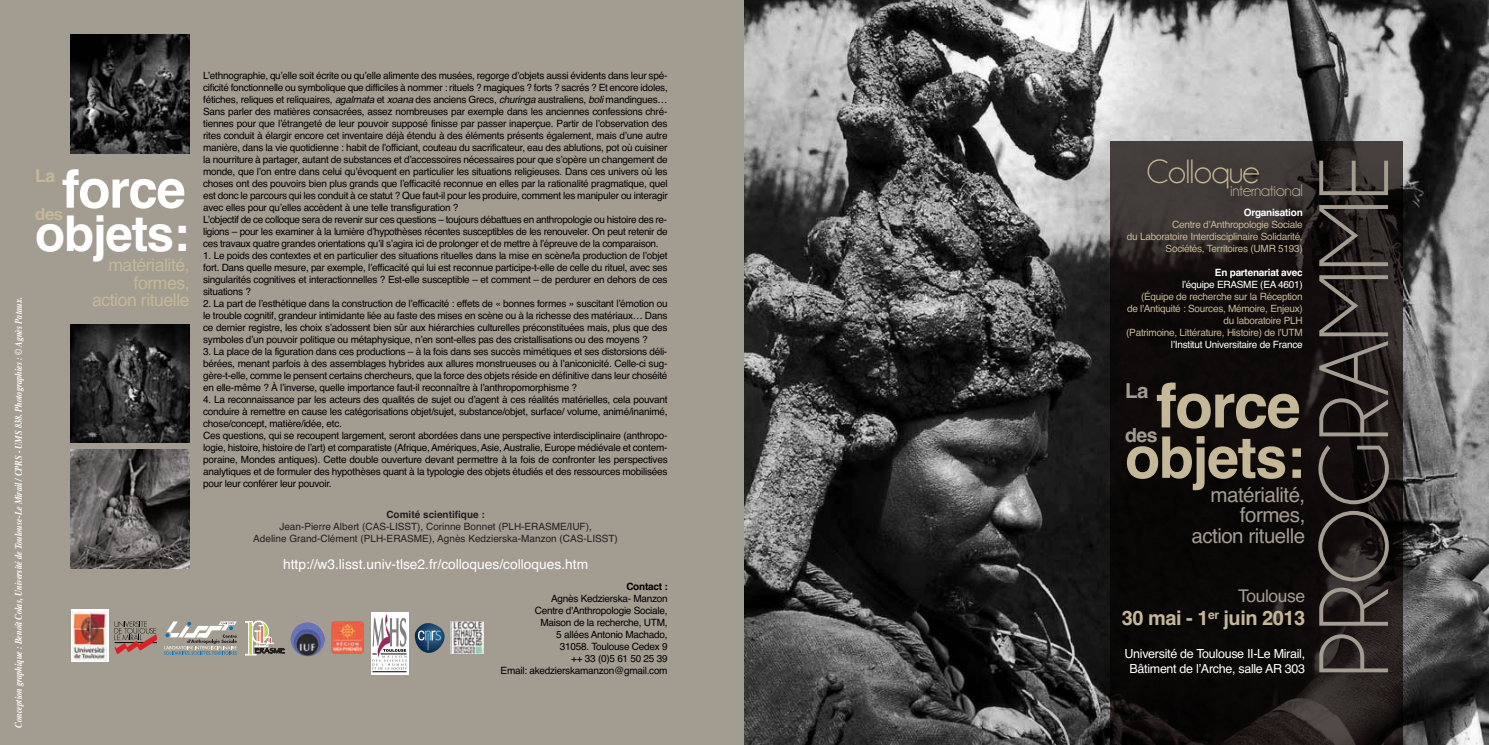
<style>
.page{position:relative;width:1489px;height:745px;background:#fff}
.page>*{position:absolute;margin:0;border:0;box-sizing:border-box;transform-origin:0 0}
.t1{font:99.5px "Champagne&Limousines";color:#a29c91}
.t2{font:700 61.62px "Helvetica";letter-spacing:-.025em;color:#c5b898}
.t3{font:700 57.5px "Helvetica";letter-spacing:-.025em;color:#c5b898}
.t4{font:700 52.75px "Helvetica";letter-spacing:-.025em;color:#fff}
.t5{font:700 49.25px "Helvetica";letter-spacing:-.025em;color:#fff}
.t6{font:20.5px/20.5px "Helvetica";letter-spacing:-.025em;color:#a29c91;text-align:right}
.t7{font:700 20.5px "Helvetica";color:#a29c91}
.t8{font:700 20px "Helvetica";letter-spacing:-.025em;color:#c5b898}
.t9{font:700 19.5px "Helvetica";color:#a29c91}
.t10{font:17.62px/17.6px "Helvetica";letter-spacing:-.025em;color:#c5b898;text-align:right}
.t11{font:700 17.62px "Helvetica";color:#c5b898}
.t12{font:17.5px "Helvetica";letter-spacing:-.025em;color:#a29c91}
.t13{font:17px "Champagne&Limousines";letter-spacing:-.025em;color:#c5b898}
.t14{font:700 16.75px "Helvetica";color:#c5b898}
.t15{font:13.75px "Helvetica";color:#fff}
.t16{font:12.5px/15px "Helvetica";letter-spacing:-.025em;color:#fff;text-align:center}
.t17{font:10px/12px "Helvetica";letter-spacing:-.025em;color:#000;text-align:justify}
.t18{font:10px/12px "Helvetica";letter-spacing:-.025em;color:#c5b898;text-align:right}
.t19{font:10px/12px "Helvetica";color:#231f20;text-align:center}
.t20{font:italic 700 10px "Times";letter-spacing:-.01em;color:#fff;scale:.85 1}
.t21{font:10px "Helvetica";letter-spacing:-.025em;color:#fff}
.t22{font:700 10px "Helvetica";letter-spacing:-.025em;color:#fff}
.t23{font:700 10px "Helvetica";color:#231f20}
.t24{font:700 10px "Helvetica";letter-spacing:-.025em;color:#000}
.s1{font-style:italic}
</style>
<div class="page">
<div style="left:0;top:0;width:754px;height:744px;background:#a29c91"></div>
<img style="left:744px;top:0;width:744px;height:744px">
<img style="left:1110px;top:142px;width:291px;height:602px">
<img style="left:71px;top:324px;width:119px;height:118px">
<img style="left:71px;top:34px;width:119px;height:119px">
<img style="left:71px;top:449px;width:119px;height:118px">
<svg style="left:114px;top:621px;width:43px;height:33px"></svg>
<svg style="left:245px;top:620px;width:40px;height:34px"></svg>
<svg style="left:71px;top:609px;width:37px;height:52px"></svg>
<img style="left:72px;top:610px;width:34px;height:50px">
<svg style="left:371px;top:612px;width:38px;height:61px"></svg>
<hr style="left:372px;top:671px;width:34px;height:1px;background:#000">
<svg style="left:372px;top:614px;width:34px;height:55px;background:#d1cace"></svg>
<img style="left:291px;top:621px;width:34px;height:35px;border-radius:50%">
<svg style="left:164px;top:621px;width:73px;height:33px"></svg>
<svg style="left:415px;top:623px;width:29px;height:29px"></svg>
<img style="left:331px;top:620px;width:33px;height:33px;border-radius:4px">
<img style="left:451px;top:621px;width:32px;height:32px">
<p class="t20" style="left:15px;top:727px;width:508px;rotate:-90deg">Conception graphique : Benoît Colas, Université de Toulouse-Le Mirail / CPRS - UMS 838. Photographies : © Agnès Pataux.</p>
<h3 class="t11" style="left:35px;top:166px;width:22px">La</h3>
<h3 class="t4" style="left:62px;top:158px;width:125px">force</h3>
<h3 class="t14" style="left:35px;top:204px;width:29px">des</h3>
<h3 class="t5" style="left:35px;top:205px;width:156px">objets:</h3>
<h3 class="t10" style="left:92px;top:256px;width:99px">matérialité, formes, action rituelle</h3>
<p class="t17" style="left:203px;top:69px;width:466px;text-align:left">L’ethnographie, qu’elle soit écrite ou qu’elle alimente des musées, regorge d’objets aussi évidents dans leur spé&shy;cificité fonctionnelle ou symbolique que difficiles à nommer : rituels ? magiques ? forts ? sacrés ? Et encore idoles, fétiches, reliques et reliquaires, <span class="s1">agalmata</span> et <span class="s1">xoana</span> des anciens Grecs, <span class="s1">churinga</span> australiens, <span class="s1">boli</span> mandingues… Sans parler des matières consacrées, assez nombreuses par exemple dans les anciennes confessions chré&shy;tiennes pour que l’étrangeté de leur pouvoir supposé finisse par passer inaperçue. Partir de l’observation des rites conduit à élargir encore cet inventaire déjà étendu à des éléments présents également, mais d’une autre manière, dans la vie quotidienne : habit de l’officiant, couteau du sacrificateur, eau des ablutions, pot où cuisiner la nourriture à partager, autant de substances et d’accessoires nécessaires pour que s’opère un changement de monde, que l’on entre dans celui qu’évoquent en particulier les situations religieuses. Dans ces univers où les choses ont des pouvoirs bien plus grands que l’efficacité reconnue en elles par la rationalité pragmatique, quel est donc le parcours qui les conduit à ce statut ? Que faut-il pour les produire, comment les manipuler ou interagir avec elles pour qu’elles accèdent à une telle transfiguration ?<br>L’objectif de ce colloque sera de revenir sur ces questions – toujours débattues en anthropologie ou histoire des re&shy;ligions – pour les examiner à la lumière d’hypothèses récentes susceptibles de les renouveler. On peut retenir de ces travaux quatre grandes orientations qu’il s’agira ici de prolonger et de mettre à l’épreuve de la comparaison.</p>
<p class="t17" style="left:203px;top:249px;width:466px">1. Le poids des contextes et en particulier des situations rituelles dans la mise en scène/la production de l’objet fort. Dans quelle mesure, par exemple, l’efficacité qui lui est reconnue participe-t-elle de celle du rituel, avec ses singularités cognitives et interactionnelles ? Est-elle susceptible – et comment – de perdurer en dehors de ces situations ?</p>
<p class="t17" style="left:203px;top:297px;width:466px">2. La part de l’esthétique dans la construction de l’efficacité : effets de « bonnes formes » suscitant l’émotion ou le trouble cognitif, grandeur intimidante liée au faste des mises en scène ou à la richesse des matériaux… Dans ce dernier registre, les choix s’adossent bien sûr aux hiérarchies culturelles préconstituées mais, plus que des symboles d’un pouvoir politique ou métaphysique, n’en sont-elles pas des cristallisations ou des moyens ?</p>
<p class="t17" style="left:203px;top:345px;width:466px">3. La place de la figuration dans ces productions – à la fois dans ses succès mimétiques et ses distorsions déli&shy;bérées, menant parfois à des assemblages hybrides aux allures monstrueuses ou à l’aniconicité. Celle-ci sug&shy;gère-t-elle, comme le pensent certains chercheurs, que la force des objets réside en définitive dans leur choséité en elle-même ? À l’inverse, quelle importance faut-il reconnaître à l’anthropomorphisme ?</p>
<p class="t17" style="left:203px;top:393px;width:466px;text-align:left">4. La reconnaissance par les acteurs des qualités de sujet ou d’agent à ces réalités matérielles, cela pouvant conduire à remettre en cause les catégorisations objet/sujet, substance/objet, surface/ volume, animé/inanimé, chose/concept, matière/idée, etc.<br>Ces questions, qui se recoupent largement, seront abordées dans une perspective interdisciplinaire (anthropo&shy;logie, histoire, histoire de l’art) et comparatiste (Afrique, Amériques, Asie, Australie, Europe médiévale et contem&shy;poraine, Mondes antiques). Cette double ouverture devant permettre à la fois de confronter les perspectives analytiques et de formuler des hypothèses quant à la typologie des objets étudiés et des ressources mobilisées pour leur conférer leur pouvoir.</p>
<p class="t23" style="left:386px;top:508px;width:100px">Comité scientifique :</p>
<p class="t19" style="left:253px;top:520px;width:366px">Jean-Pierre Albert (CAS-LISST), Corinne Bonnet (PLH-ERASME/IUF),<br>Adeline Grand-Clément (PLH-ERASME), Agnès Kedzierska-Manzon (CAS-LISST)</p>
<h3 class="t15" style="left:283px;top:556px;width:306px">http://w3.lisst.univ-tlse2.fr/colloques/colloques.htm</h3>
<p class="t24" style="left:626px;top:580px;width:43px">Contact :</p>
<p class="t17" style="left:500px;top:592px;width:168px;text-align:right">Agnès Kedzierska- Manzon<br>Centre d'Anthropologie Sociale,<br>Maison de la recherche, UTM,<br>5 allées Antonio Machado,<br>31058. Toulouse Cedex 9<br>++ 33 (0)5 61 50 25 39<br>Email: akedzierskamanzon@gmail.com</p>
<h3 class="t13" style="left:1146px;top:180px;width:158px"><sup>Colloque</sup>international</h3>
<p class="t22" style="left:1243px;top:206px;width:60px">Organisation</p>
<p class="t18" style="left:1126px;top:218px;width:177px">Centre d’Anthropologie Sociale<br>du Laboratoire Interdisciplinaire Solidarité,<br>Sociétés, Territoires (UMR 5193)</p>
<p class="t22" style="left:1214px;top:266px;width:89px">En partenariat avec</p>
<p class="t21" style="left:1181px;top:278px;width:122px">l’équipe ERASME (EA 4601)</p>
<p class="t18" style="left:1126px;top:290px;width:178px">(Équipe de recherche sur la Réception<br>de l'Antiquité : Sources, Mémoire, Enjeux) du laboratoire PLH<br>(Patrimoine, Littérature, Histoire) de l’UTM</p>
<p class="t21" style="left:1170px;top:338px;width:133px">l’Institut Universitaire de France</p>
<h3 class="t7" style="left:1124px;top:378px;width:25px">La</h3>
<h2 class="t2" style="left:1156px;top:370px;width:146px">force</h2>
<h3 class="t9" style="left:1124px;top:423px;width:34px">des</h3>
<h3 class="t3" style="left:1124px;top:424px;width:181px">objets:</h3>
<h3 class="t6" style="left:1191px;top:484px;width:115px">matérialité, formes, action rituelle</h3>
<h3 class="t12" style="left:1238px;top:585px;width:68px">Toulouse</h3>
<h3 class="t8" style="left:1121px;top:606px;width:185px">30 mai - 1<sup>er</sup> juin 2013</h3>
<p class="t16" style="left:1124px;top:646px;width:182px">Université de Toulouse II-Le Mirail,<br>Bâtiment de l’Arche, salle AR 303</p>
<h1 class="t1" style="left:1295px;top:677px;width:523px;rotate:-90deg">PROGRAMME</h1>
</div>
